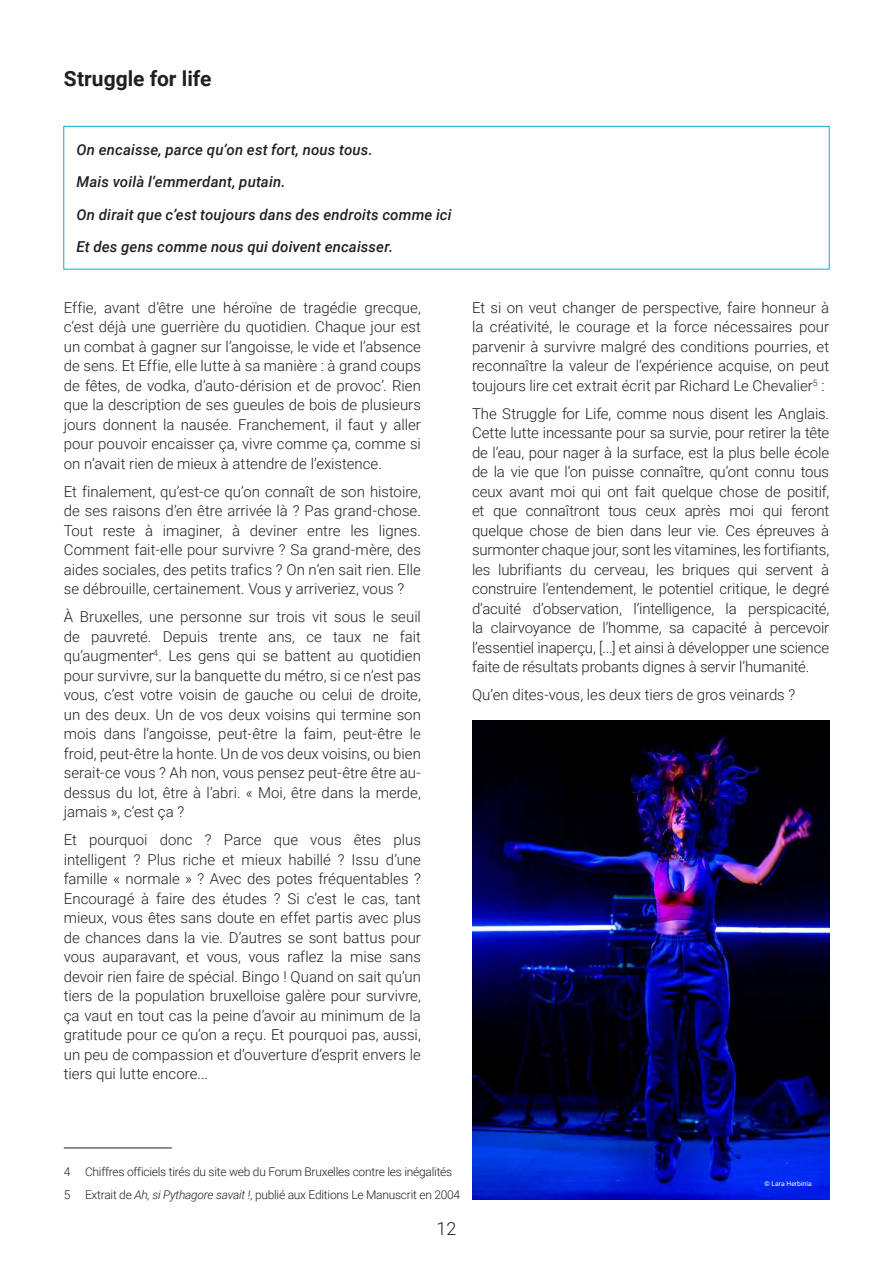
<style>
.page{position:relative;width:893px;height:1263px;background:#fff}
.page>*{position:absolute;margin:0;border:0;box-sizing:border-box;transform-origin:0 0}
.t1{font:700 21px "Roboto";color:#231f20}
.t2{font:300 18px "Roboto";color:#231f20}
.t3{font:300 15px/19.5px "Roboto";color:#231f20;text-align:justify}
.t4{font:italic 500 15px/32.5px "Roboto";letter-spacing:.01em;color:#231f20}
.t5{font:300 12px/23.5px "Roboto";letter-spacing:-.02em;color:#231f20}
.t6{font:6.75px "Roboto";color:#fff}
.s1{font-style:italic}
</style>
<div class="page">
<div style="left:63px;top:126px;width:767px;height:144px;border:1px solid #0dadc4"></div>
<hr style="left:64px;top:1147px;width:108px;height:1px;background:#231f20">
<img style="left:472px;top:721px;width:357px;height:478px">
<h1 class="t1" style="left:64px;top:64px;width:149px">Struggle for life</h1>
<p class="t4" style="left:77px;top:133px;width:377px">On encaisse, parce qu’on est fort, nous tous.<br>Mais voilà l’emmerdant, putain.<br>On dirait que c’est toujours dans des endroits comme ici Et des gens comme nous qui doivent encaisser.</p>
<p class="t3" style="left:64px;top:297px;width:359px">Effie, avant d’être une héroïne de tragédie grecque, c’est déjà une guerrière du quotidien. Chaque jour est un combat à gagner sur l’angoisse, le vide et l’absence de sens. Et Effie, elle lutte à sa manière : à grand coups de fêtes, de vodka, d’auto-dérision et de provoc’. Rien que la description de ses gueules de bois de plusieurs jours donnent la nausée. Franchement, il faut y aller pour pouvoir encaisser ça, vivre comme ça, comme si on n’avait rien de mieux à attendre de l’existence.</p>
<p class="t3" style="left:64px;top:481px;width:359px">Et finalement, qu’est-ce qu’on connaît de son histoire, de ses raisons d’en être arrivée là ? Pas grand-chose.<br>Tout reste à imaginer, à deviner entre les lignes.<br>Comment fait-elle pour survivre ? Sa grand-mère, des aides sociales, des petits trafics ? On n’en sait rien. Elle se débrouille, certainement. Vous y arriveriez, vous ?</p>
<p class="t3" style="left:64px;top:606px;width:359px">À Bruxelles, une personne sur trois vit sous le seuil de pauvreté. Depuis trente ans, ce taux ne fait qu’augmenter<sup>4</sup>. Les gens qui se battent au quotidien pour survivre, sur la banquette du métro, si ce n’est pas vous, c’est votre voisin de gauche ou celui de droite, un des deux. Un de vos deux voisins qui termine son mois dans l’angoisse, peut-être la faim, peut-être le froid, peut-être la honte. Un de vos deux voisins, ou bien serait-ce vous ? Ah non, vous pensez peut-être être au&shy;dessus du lot, être à l’abri. « Moi, être dans la merde, jamais », c’est ça ?</p>
<p class="t3" style="left:64px;top:829px;width:359px">Et pourquoi donc ? Parce que vous êtes plus intelligent ? Plus riche et mieux habillé ? Issu d’une famille « normale » ? Avec des potes fréquentables ?<br>Encouragé à faire des études ? Si c’est le cas, tant mieux, vous êtes sans doute en effet partis avec plus de chances dans la vie. D’autres se sont battus pour vous auparavant, et vous, vous raflez la mise sans devoir rien faire de spécial. Bingo ! Quand on sait qu’un tiers de la population bruxelloise galère pour survivre, ça vaut en tout cas la peine d’avoir au minimum de la gratitude pour ce qu’on a reçu. Et pourquoi pas, aussi, un peu de compassion et d’ouverture d’esprit envers le tiers qui lutte encore...</p>
<p class="t3" style="left:472px;top:297px;width:359px">Et si on veut changer de perspective, faire honneur à la créativité, le courage et la force nécessaires pour parvenir à survivre malgré des conditions pourries, et reconnaître la valeur de l’expérience acquise, on peut toujours lire cet extrait écrit par Richard Le Chevalier<sup>5</sup> :</p>
<p class="t3" style="left:472px;top:403px;width:359px">The Struggle for Life, comme nous disent les Anglais.<br>Cette lutte incessante pour sa survie, pour retirer la tête de l’eau, pour nager à la surface, est la plus belle école de la vie que l’on puisse connaître, qu’ont connu tous ceux avant moi qui ont fait quelque chose de positif, et que connaîtront tous ceux après moi qui feront quelque chose de bien dans leur vie. Ces épreuves à surmonter chaque jour, sont les vitamines, les fortifiants, les lubrifiants du cerveau, les briques qui servent à construire l’entendement, le potentiel critique, le degré d’acuité d’observation, l’intelligence, la perspicacité, la clairvoyance de l’homme, sa capacité à percevoir l’essentiel inaperçu, [...] et ainsi à développer une science faite de résultats probants dignes à servir l’humanité.</p>
<p class="t3" style="left:472px;top:684px;width:325px">Qu’en dites-vous, les deux tiers de gros veinards ?</p>
<p class="t5" style="left:64px;top:1159px;width:398px">4 Chiffres officiels tirés du site web du Forum Bruxelles contre les inégalités<br>5 Extrait de <span class="s1">Ah, si Pythagore savait !</span>, publié aux Editions Le Manuscrit en 2004</p>
<p class="t2" style="left:436px;top:1216px;width:21px">12</p>
<p class="t6" style="left:765px;top:1178px;width:49px">© Lara Herbinia</p>
</div>
